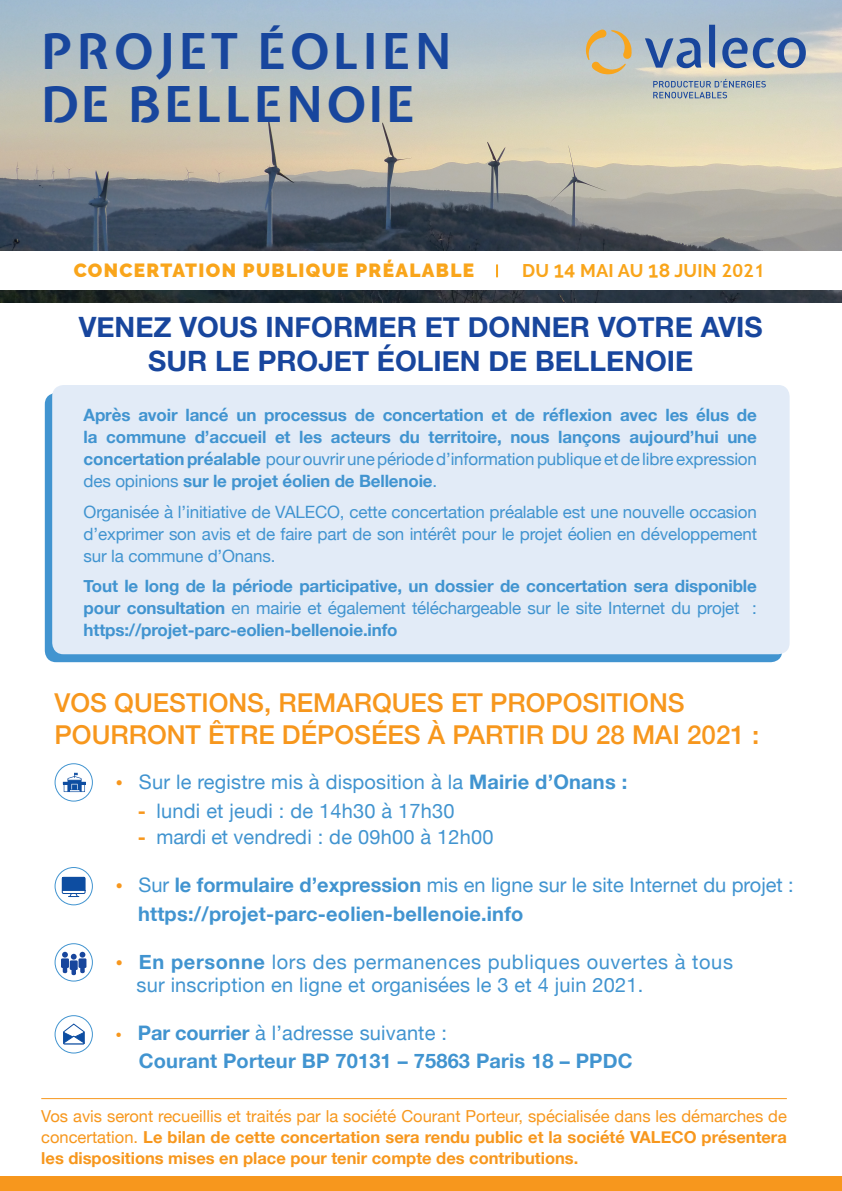
<style>
.page{position:relative;width:842px;height:1191px;background:#fff}
.page>*{position:absolute;margin:0;border:0;box-sizing:border-box;transform-origin:0 0}
.t1{font:700 49px/53px "Expletus Sans";letter-spacing:.08em;color:#18469d}
.t2{font:700 28px "Helvetica Neue";color:#18469d}
.t3{font:500 26px/32px "Helvetica Neue";color:#f7971d}
.t4{font:20px/23px "Helvetica Neue";letter-spacing:.01em;color:#4194d0}
.t5{font:700 20px/29px "Helvetica Neue";letter-spacing:.01em;color:#4194d0}
.t6{font:900 19px "Raleway";letter-spacing:.07em;color:#f9a51b}
.t7{font:700 18.3px "Raleway";letter-spacing:.01em;color:#f9a51b}
.t8{font:700 17px/22px "Helvetica Neue";letter-spacing:-.01em;color:#4194d0;text-align:justify}
.t9{font:17px/22px "Helvetica Neue";letter-spacing:-.01em;color:#4194d0;text-align:justify}
.t10{font:700 16.5px/21px "Helvetica Neue";color:#f7971d;text-align:justify}
.s1{font-size:30.6px}
.s2{font-size:19px}
.s3{font-family:"Trebuchet MS"}
.s4{font-weight:400}
.s5{font-size:23px;color:#f7971d}
.s6{font-weight:700}
.s7{font-weight:700;color:#f7971d}
.s8{font-weight:400;font-size:23px;color:#f7971d}
.s9{font-weight:400;color:#f7971d}
</style>
<div class="page">
<img style="left:0;top:0;width:842px;height:302px">
<div style="left:45px;top:393px;width:737px;height:269px;background:#4194d0;border-radius:11px"></div>
<div style="left:52px;top:385px;width:738px;height:269px;background:#e2ebf7;border-radius:11px"></div>
<hr style="left:41px;top:1098px;width:746px;height:1px;background:#f7971d">
<div style="left:0;top:1176px;width:842px;height:15px;background:#f7971d"></div>
<div style="left:55px;top:763px;width:38px;height:38px;border:1px solid #4194d0;border-radius:50%"></div>
<svg style="left:63px;top:773px;width:23px;height:19px"></svg>
<div style="left:55px;top:867px;width:38px;height:38px;border:1px solid #4194d0;border-radius:50%"></div>
<svg style="left:61px;top:876px;width:25px;height:21px"></svg>
<svg style="left:586px;top:29px;width:46px;height:45px;background:#c9bd9d"></svg>
<svg style="left:645px;top:38px;width:56px;height:30px;background:#7791b7"></svg>
<svg style="left:709px;top:25px;width:6px;height:43px"></svg>
<svg style="left:653px;top:79px;width:113px;height:19px;background:#a7b3b9"></svg>
<svg style="left:722px;top:38px;width:84px;height:30px;background:#7c92b6"></svg>
<div style="left:0;top:251px;width:842px;height:38px;background:#fff"></div>
<svg style="left:496px;top:264px;width:2px;height:13px"></svg>
<div style="left:55px;top:1015px;width:38px;height:38px;border:1px solid #4194d0;border-radius:50%"></div>
<svg style="left:63px;top:1023px;width:22px;height:21px"></svg>
<div style="left:55px;top:943px;width:38px;height:38px;border:1px solid #4194d0;border-radius:50%"></div>
<svg style="left:61px;top:951px;width:25px;height:24px"></svg>
<h1 class="t1" style="left:41px;top:27px;width:413px">PROJET ÉOLIEN<br>DE BELLENOIE</h1>
<p class="t6" style="left:74px;top:260px;width:402px">CONCERTATION PUBLIQUE PRÉALABLE</p>
<p class="t7" style="left:522px;top:260px;width:244px">DU <span class="s1">₁</span><span class="s2">4</span> MAI AU <span class="s1">₁</span><span class="s2">8</span> JUIN <span class="s3">2021</span></p>
<h2 class="t2" style="left:79px;top:305px;width:539px">Venez vous informer et donner vot</h2>
<h2 class="t2" style="left:654px;top:305px;width:110px">re avis</h2>
<h2 class="t2" style="left:148px;top:338px;width:406px">sur le projet éolien de belle</h2>
<h2 class="t2" style="left:624px;top:338px;width:67px">noie</h2>
<p class="t8" style="left:84px;top:404px;width:675px">Après avoir lancé un processus de concertation et de réflexion avec les élus de la commune d’accueil et les acteurs du territoire, nous lançons aujourd’hui une concertation préalable <span class="s4">pour ouvrir une période d’information publique et de libre expression des opinions</span> sur le projet éolien de Bellenoie<span class="s4">.</span></p>
<p class="t9" style="left:84px;top:502px;width:675px">Organisée à l’initiative de VALECO, cette concertation préalable est une nouvelle occasion d’exprimer son avis et de faire part de son intérêt pour le projet éolien en développement sur la commune d’Onans.</p>
<p class="t8" style="left:84px;top:575px;width:675px">Tout le long de la période participative, un dossier de concertation sera disponible pour consultation <span class="s4">en mairie et également téléchargeable sur le site Internet du projet : </span>https://projet-parc-eolien-bellenoie.info</p>
<h3 class="t3" style="left:55px;top:684px;width:632px">VOS QUESTIONS, REMARQUES ET PROPOSITIONS<br>POURRONT ÊTRE DÉPOSÉES À PARTIR</h3>
<h3 class="t3" style="left:551px;top:716px;width:210px">DU 28 MAI 2021 :</h3>
<p class="t4" style="left:115px;top:771px;width:514px"><span class="s5">•</span> Sur le registre mis à disposition à la <span class="s6">Mairie d’Onans :</span></p>
<p class="t4" style="left:138px;top:800px;width:318px"><span class="s7">-</span> lundi et jeudi : de 14h30 à 17h30</p>
<p class="t4" style="left:138px;top:827px;width:357px"><span class="s7">-</span> mardi et vendredi : de 09h00 à 12h00</p>
<p class="t5" style="left:138px;top:871px;width:657px;text-indent:-23px"><span class="s8">•</span> <span class="s4">Sur</span> le formulaire d’expression <span class="s4">mis en ligne sur le site Internet du projet : </span>https://projet-parc-eolien-bellenoie.info</p>
<p class="t4" style="left:137px;top:951px;width:598px;text-indent:-21px"><span class="s5">•</span> <span class="s6">En personne</span> lors des permanences publiques ouvertes à tous sur inscription en ligne et organisées le 3 et 4 juin 2021.</p>
<p class="t5" style="left:139px;top:1019px;width:495px;line-height:27.8px;text-indent:-24px"><span class="s9">•</span> Par courrier <span class="s4">à l’adresse suivante :<br></span>Courant Porteur BP 70131 – 75863 Paris 18 – PPDC</p>
<p class="t10" style="left:41px;top:1105px;width:747px"><span class="s4">Vos avis seront recueillis et traités par la société Courant Porteur, spécialisée dans les démarches de concertation.</span> Le bilan de cette concertation sera rendu public et la société VALECO présentera les dispositions mises en place pour tenir compte des contributions.</p>
</div>
